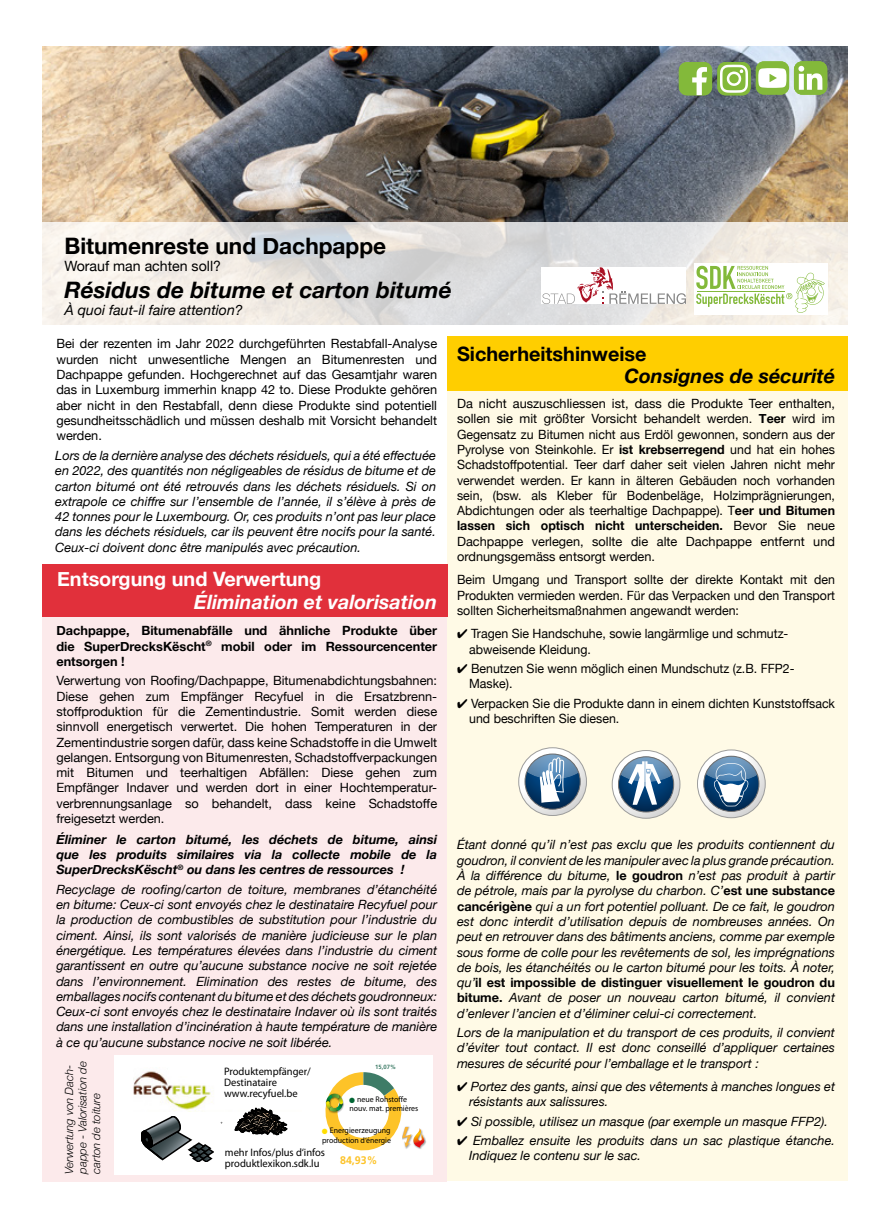
<style>
.page{position:relative;width:893px;height:1229px;background:#fff}
.page>*{position:absolute;margin:0;border:0;box-sizing:border-box;transform-origin:0 0}
.t1{font:italic 700 22.65px "Helvetica Neue";color:#000}
.t2{font:700 22.65px "Helvetica Neue";color:#000}
.t3{font:italic 700 19.8px/22.6px "Helvetica Neue";color:#fff}
.t4{font:700 19.8px/22.6px "Helvetica Neue";color:#000}
.t5{font:italic 14.1px "Helvetica Neue";color:#000}
.t6{font:14.1px "Helvetica Neue";color:#000}
.t7{font:italic 12.75px/15.3px "Helvetica Neue";color:#000;text-align:justify}
.t8{font:12.75px/15.3px "Helvetica Neue";color:#000;text-align:justify}
.t9{font:italic 700 12.75px/15.3px "Helvetica Neue";color:#000;text-align:justify}
.t10{font:700 12.75px/15.3px "Helvetica Neue";color:#000;text-align:justify}
.t11{font:italic 300 11.4px/13.6px "Helvetica Neue";color:#000}
.t12{font:700 10.95px "Frutiger LT Std";color:#fdc328}
.t13{font:10.8px/10.8px "Myriad Pro";color:#000}
.t14{font:8.1px/9.8px "Myriad Pro";color:#000}
.t15{font:700 6.15px "Frutiger LT Std";color:#3e7c67}
.t16{font:4.2px "Myriad Pro";color:#000}
.s1{font-style:normal}
.s2{color:#006533}
.s3{color:#ffde00}
.s4{font-style:italic}
.s5{font-weight:700}
.s6{font-weight:700;font-style:normal}
</style>
<div class="page">
<div style="left:447px;top:390px;width:400px;height:790px;background:#fffae6"></div>
<div style="left:42px;top:617px;width:405px;height:564px;background:#fceaeb"></div>
<img style="left:42px;top:46px;width:805px;height:176px">
<svg style="left:42px;top:222px;width:806px;height:102px;background:#e7e4e1"></svg>
<div style="left:447px;top:336px;width:400px;height:54px;background:#ffce00"></div>
<div style="left:42px;top:564px;width:405px;height:52px;background:#e1303b"></div>
<div style="left:694px;top:263px;width:133px;height:52px;background:#fff"></div>
<svg style="left:696px;top:266px;width:129px;height:47px"></svg>
<svg style="left:679px;top:61px;width:148px;height:34px"></svg>
<svg style="left:519px;top:748px;width:67px;height:67px"></svg>
<div style="left:519px;top:748px;width:68px;height:67px;border:1px solid #9d9d9c;border-radius:50%"></div>
<svg style="left:525px;top:754px;width:55px;height:55px"></svg>
<svg style="left:527px;top:754px;width:52px;height:49px;background:#7494b1"></svg>
<div style="left:525px;top:754px;width:55px;height:55px;border:1px solid #706f6f;border-radius:50%"></div>
<svg style="left:697px;top:750px;width:68px;height:68px"></svg>
<div style="left:697px;top:750px;width:68px;height:68px;border:1px solid #9d9d9c;border-radius:50%"></div>
<svg style="left:704px;top:756px;width:55px;height:55px"></svg>
<svg style="left:705px;top:756px;width:52px;height:50px;background:#6e90ae"></svg>
<div style="left:704px;top:756px;width:55px;height:55px;border:1px solid #706f6f;border-radius:50%"></div>
<svg style="left:612px;top:750px;width:68px;height:68px"></svg>
<div style="left:612px;top:750px;width:68px;height:68px;border:1px solid #9d9d9c;border-radius:50%"></div>
<svg style="left:618px;top:757px;width:56px;height:55px"></svg>
<svg style="left:620px;top:757px;width:52px;height:48px;background:#7694b1"></svg>
<div style="left:618px;top:757px;width:56px;height:55px;border:1px solid #706f6f;border-radius:50%"></div>
<div style="left:114px;top:1055px;width:319px;height:119px;background:#fff"></div>
<img style="left:133px;top:1071px;width:78px;height:40px">
<svg style="left:141px;top:1116px;width:72px;height:46px"></svg>
<svg style="left:234px;top:1107px;width:54px;height:29px"></svg>
<svg style="left:325px;top:1072px;width:100px;height:79px"></svg>
<svg style="left:542px;top:267px;width:144px;height:37px"></svg>
<p class="t2" style="left:64px;top:228px;width:323px">Bitumenreste und Dachpappe</p>
<p class="t6" style="left:64px;top:256px;width:158px">Worauf man achten soll?</p>
<p class="t1" style="left:64px;top:272px;width:389px">Résidus de bitume et carton bitumé</p>
<p class="t5" style="left:64px;top:300px;width:180px">À quoi faut-il faire attention?</p>
<p class="t8" style="left:56px;top:337px;width:382px">Bei der rezenten im Jahr 2022 durchgeführten Restabfall-Analyse wurden nicht unwesentliche Mengen an Bitumenresten und Dachpappe gefunden. Hochgerechnet auf das Gesamtjahr waren das in Luxemburg immerhin knapp 42 to. Diese Produkte gehören aber nicht in den Restabfall, denn diese Produkte sind potentiell gesundheitsschädlich und müssen deshalb mit Vorsicht behandelt werden.</p>
<p class="t7" style="left:55px;top:448px;width:382px">Lors de la dernière analyse des déchets résiduels, qui a été effectuée en 2022, des quantités non négligeables de résidus de bitume et de carton bitumé ont été retrouvés dans les déchets résiduels. Si on extrapole ce chiffre sur l’ensemble de l’année, il s’élève à près de 42 tonnes pour le Luxembourg. Or, ces produits n’ont pas leur place dans les déchets résiduels, car ils peuvent être nocifs pour la santé.<br>Ceux-ci doivent donc être manipulés avec précaution.</p>
<p class="t3" style="left:194px;top:568px;width:244px;text-indent:-137px"><span class="s1">Entsorgung und Verwertung<br></span>Élimination et valorisation</p>
<p class="t10" style="left:56px;top:623px;width:382px">Dachpappe, Bitumenabfälle und ähnliche Produkte über die SuperDrecksKëscht<sup>®</sup> mobil oder im Ressourcencenter entsorgen !</p>
<p class="t8" style="left:56px;top:674px;width:382px">Verwertung von Roofing/Dachpappe, Bitumenabdichtungsbahnen:<br>Diese gehen zum Empfänger Recyfuel in die Ersatzbrenn&shy;stoffproduktion für die Zementindustrie. Somit werden diese sinnvoll energetisch verwertet. Die hohen Temperaturen in der Zementindustrie sorgen dafür, dass keine Schadstoffe in die Umwelt gelangen. Entsorgung von Bitumenresten, Schadstoffverpackungen mit Bitumen und teerhaltigen Abfällen: Diese gehen zum Empfänger Indaver und werden dort in einer Hochtemperatur&shy;verbrennungsanlage so behandelt, dass keine Schadstoffe freigesetzt werden.</p>
<p class="t9" style="left:56px;top:832px;width:382px">Éliminer le carton bitumé, les déchets de bitume, ainsi que les produits similaires via la collecte mobile de la SuperDrecksKëscht<sup>®</sup> ou dans les centres de ressources !</p>
<p class="t7" style="left:56px;top:882px;width:382px">Recyclage de roofing/carton de toiture, membranes d’étanchéité en bitume: Ceux-ci sont envoyés chez le destinataire Recyfuel pour la production de combustibles de substitution pour l’industrie du ciment. Ainsi, ils sont valorisés de manière judicieuse sur le plan énergétique. Les températures élevées dans l’industrie du ciment garantissent en outre qu’aucune substance nocive ne soit rejetée dans l’environnement. Elimination des restes de bitume, des emballages nocifs contenant du bitume et des déchets goudronneux:<br>Ceux-ci sont envoyés chez le destinataire Indaver où ils sont traités dans une installation d’incinération à haute température de manière à ce qu’aucune substance nocive ne soit libérée.</p>
<p class="t11" style="left:61px;top:1174px;width:114px;rotate:-90deg">Verwertung von Dach&shy;pappe - Valorisation de carton de toiture</p>
<p class="t13" style="left:224px;top:1066px;width:88px">Produktempfänger/<br>Destinataire www.recyfuel.be</p>
<p class="t16" style="left:220px;top:1119px;width:4px">+</p>
<p class="t15" style="left:375px;top:1063px;width:22px">15,07%</p>
<p class="t14" style="left:349px;top:1094px;width:70px"><span class="s2">■</span> neue Rohstoffe nouv. mat. premières</p>
<p class="t14" style="left:322px;top:1125px;width:71px"><span class="s3">■</span> Energieerzeugung production d‘énergie</p>
<p class="t13" style="left:225px;top:1147px;width:102px">mehr Infos/plus d‘infos produktlexikon.sdk.lu</p>
<p class="t12" style="left:340px;top:1154px;width:39px">84,93%</p>
<p class="t4" style="left:624px;top:343px;width:212px;text-indent:-167px">Sicherheitshinweise<br><span class="s4">Consignes de sécurité</span></p>
<p class="t8" style="left:457px;top:397px;width:379px">Da nicht auszuschliessen ist, dass die Produkte Teer enthalten, sollen sie mit größter Vorsicht behandelt werden. <span class="s5">Teer</span> wird im Gegensatz zu Bitumen nicht aus Erdöl gewonnen, sondern aus der Pyrolyse von Steinkohle. Er <span class="s5">ist krebserregend</span> und hat ein hohes Schadstoffpotential. Teer darf daher seit vielen Jahren nicht mehr verwendet werden. Er kann in älteren Gebäuden noch vorhanden sein, (bsw. als Kleber für Bodenbeläge, Holzimprägnierungen, Abdichtungen oder als teerhaltige Dachpappe). T<span class="s5">eer und Bitumen lassen sich optisch nicht unterscheiden.</span> Bevor Sie neue Dachpappe verlegen, sollte die alte Dachpappe entfernt und ordnungsgemäss entsorgt werden.</p>
<p class="t8" style="left:457px;top:573px;width:379px">Beim Umgang und Transport sollte der direkte Kontakt mit den Produkten vermieden werden. Für das Verpacken und den Transport sollten Sicherheitsmaßnahmen angewandt werden:</p>
<p class="t8" style="left:469px;top:627px;width:321px;text-indent:-12px">✔ Tragen Sie Handschuhe, sowie langärmlige und schmutz&shy;abweisende Kleidung.</p>
<p class="t8" style="left:469px;top:661px;width:327px;text-indent:-12px">✔ Benutzen Sie wenn möglich einen Mundschutz (z.B. FFP2-<br>Maske).</p>
<p class="t8" style="left:469px;top:696px;width:367px;text-indent:-12px">✔ Verpacken Sie die Produkte dann in einem dichten Kunststoffsack und beschriften Sie diesen.</p>
<p class="t7" style="left:457px;top:838px;width:379px">Étant donné qu’il n’est pas exclu que les produits contiennent du goudron, il convient de les manipuler avec la plus grande précaution.<br>À la différence du bitume, <span class="s6">le goudron</span> n’est pas produit à partir de pétrole, mais par la pyrolyse du charbon. C’<span class="s6">est une substance cancérigène</span> qui a un fort potentiel polluant. De ce fait, le goudron est donc interdit d’utilisation depuis de nombreuses années. On peut en retrouver dans des bâtiments anciens, comme par exemple sous forme de colle pour les revêtements de sol, les imprégnations de bois, les étanchéités ou le carton bitumé pour les toits. À noter, qu’<span class="s6">il est impossible de distinguer visuellement le goudron du bitume.</span> Avant de poser un nouveau carton bitumé, il convient d’enlever l’ancien et d’éliminer celui-ci correctement.</p>
<p class="t7" style="left:457px;top:1025px;width:379px">Lors de la manipulation et du transport de ces produits, il convient d’éviter tout contact. Il est donc conseillé d’appliquer certaines mesures de sécurité pour l’emballage et le transport :</p>
<p class="t7" style="left:469px;top:1079px;width:367px;text-indent:-12px">✔ Portez des gants, ainsi que des vêtements à manches longues et résistants aux salissures.</p>
<p class="t7" style="left:457px;top:1114px;width:372px">✔ Si possible, utilisez un masque (par exemple un masque FFP2).</p>
<p class="t7" style="left:469px;top:1133px;width:367px;text-indent:-12px">✔ Emballez ensuite les produits dans un sac plastique étanche.<br>Indiquez le contenu sur le sac.</p>
</div>
